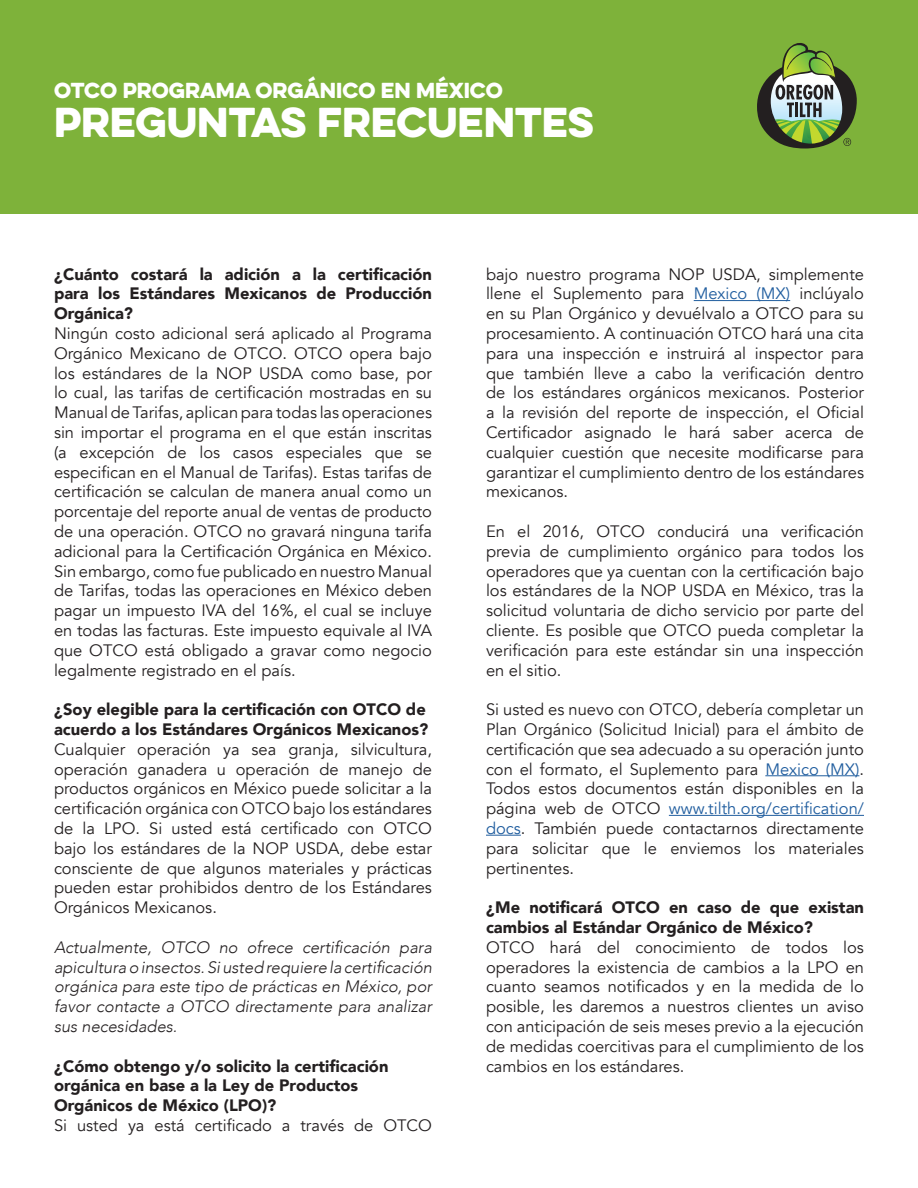
<style>
.page{position:relative;width:918px;height:1188px;background:#fff}
.page>*{position:absolute;margin:0;border:0;box-sizing:border-box;transform-origin:0 0}
.t1{font:37.5px "Eveleth Clean";color:#fff}
.t2{font:19.5px "Eveleth Clean";color:#fff}
.t3{font:16.5px/19.8px "Avenir";color:#231f20;text-align:justify}
.t4{font:900 16.5px/19.8px "Avenir";color:#231f20}
.t5{font:italic 300 16.5px/19.8px "Avenir";color:#231f20;text-align:justify}
.s1{color:#215e9f}
</style>
<div class="page">
<hr style="left:694px;top:300px;width:96px;height:1px;background:#215e9f">
<hr style="left:765px;top:775px;width:94px;height:1px;background:#215e9f">
<hr style="left:669px;top:815px;width:195px;height:1px;background:#215e9f">
<hr style="left:486px;top:835px;width:35px;height:1px;background:#215e9f">
<div style="left:0;top:0;width:918px;height:214px;background:#7eb23a"></div>
<svg style="left:757px;top:43px;width:100px;height:106px"></svg>
<p class="t2" style="left:54px;top:75px;width:450px">OTCO PROGRAMA ORGÁNICO EN MÉXICO</p>
<p class="t1" style="left:54px;top:94px;width:541px">PREGUNTAS FRECUENTES</p>
<p class="t4" style="left:54px;top:263px;width:380px;text-align:justify">¿Cuánto costará la adición a la certificación para los Estándares Mexicanos de Producción Orgánica?</p>
<p class="t3" style="left:54px;top:324px;width:380px">Ningún costo adicional será aplicado al Programa Orgánico Mexicano de OTCO. OTCO opera bajo los estándares de la NOP USDA como base, por lo cual, las tarifas de certificación mostradas en su Manual de Tarifas, aplican para todas las operaciones sin importar el programa en el que están inscritas (a excepción de los casos especiales que se especifican en el Manual de Tarifas). Estas tarifas de certificación se calculan de manera anual como un porcentaje del reporte anual de ventas de producto de una operación. OTCO no gravará ninguna tarifa adicional para la Certificación Orgánica en México.<br>Sin embargo, como fue publicado en nuestro Manual de Tarifas, todas las operaciones en México deben pagar un impuesto IVA del 16%, el cual se incluye en todas las facturas. Este impuesto equivale al IVA que OTCO está obligado a gravar como negocio legalmente registrado en el país.</p>
<p class="t4" style="left:54px;top:699px;width:376px">¿Soy elegible para la certificación con OTCO de acuerdo a los Estándares Orgánicos Mexicanos?</p>
<p class="t3" style="left:54px;top:739px;width:380px">Cualquier operación ya sea granja, silvicultura, operación ganadera u operación de manejo de productos orgánicos en México puede solicitar a la certificación orgánica con OTCO bajo los estándares de la LPO. Si usted está certificado con OTCO bajo los estándares de la NOP USDA, debe estar consciente de que algunos materiales y prácticas pueden estar prohibidos dentro de los Estándares Orgánicos Mexicanos.</p>
<p class="t5" style="left:54px;top:937px;width:380px">Actualmente, OTCO no ofrece certificación para apicultura o insectos. Si usted requiere la certificación orgánica para este tipo de prácticas en México, por favor contacte a OTCO directamente para analizar sus necesidades.</p>
<p class="t4" style="left:54px;top:1055px;width:336px">¿Cómo obtengo y/o solicito la certificación orgánica en base a la Ley de Productos<br>Orgánicos de México (LPO)?</p>
<p class="t3" style="left:54px;top:1116px;width:380px">Si usted ya está certificado a través de OTCO</p>
<p class="t3" style="left:486px;top:264px;width:380px">bajo nuestro programa NOP USDA, simplemente llene el Suplemento para <span class="s1">Mexico (MX)</span> inclúyalo en su Plan Orgánico y devuélvalo a OTCO para su procesamiento. A continuación OTCO hará una cita para una inspección e instruirá al inspector para que también lleve a cabo la verificación dentro de los estándares orgánicos mexicanos. Posterior a la revisión del reporte de inspección, el Oficial Certificador asignado le hará saber acerca de cualquier cuestión que necesite modificarse para garantizar el cumplimiento dentro de los estándares mexicanos.</p>
<p class="t3" style="left:486px;top:522px;width:380px">En el 2016, OTCO conducirá una verificación previa de cumplimiento orgánico para todos los operadores que ya cuentan con la certificación bajo los estándares de la NOP USDA en México, tras la solicitud voluntaria de dicho servicio por parte del cliente. Es posible que OTCO pueda completar la verificación para este estándar sin una inspección en el sitio.</p>
<p class="t3" style="left:486px;top:700px;width:380px">Si usted es nuevo con OTCO, debería completar un Plan Orgánico (Solicitud Inicial) para el ámbito de certificación que sea adecuado a su operación junto con el formato, el Suplemento para <span class="s1">Mexico (MX)</span>.<br>Todos estos documentos están disponibles en la página web de OTCO <span class="s1">www.tilth.org/certification/ docs</span>. También puede contactarnos directamente para solicitar que le enviemos los materiales pertinentes.</p>
<p class="t4" style="left:486px;top:897px;width:380px">¿Me notificará OTCO en caso de que existan cambios al Estándar Orgánico de México?</p>
<p class="t3" style="left:486px;top:937px;width:380px">OTCO hará del conocimiento de todos los operadores la existencia de cambios a la LPO en cuanto seamos notificados y en la medida de lo posible, les daremos a nuestros clientes un aviso con anticipación de seis meses previo a la ejecución de medidas coercitivas para el cumplimiento de los cambios en los estándares.</p>
</div>
